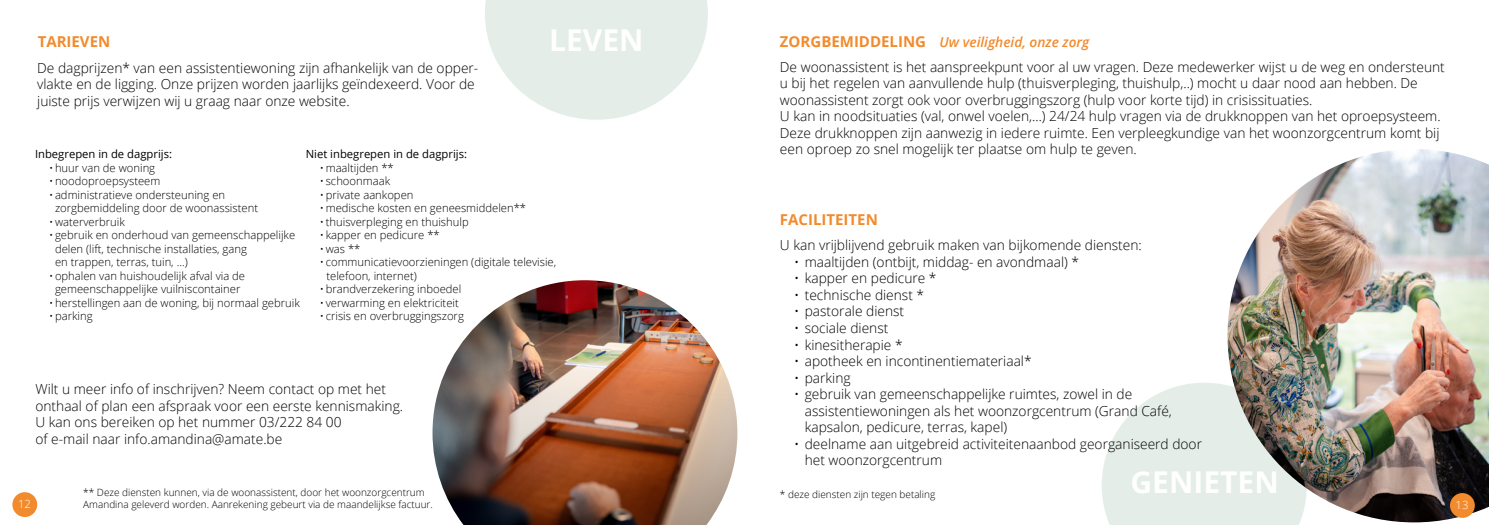
<style>
.page{position:relative;width:1489px;height:525px;background:#fff}
.page>*{position:absolute;margin:0;border:0;box-sizing:border-box;transform-origin:0 0}
.t1{font:700 30px "Open Sans";color:#fff}
.t2{font:700 15px "Open Sans";color:#f28b2d}
.t3{font:300 13.75px/16.5px "Open Sans";color:#000}
.t4{font:italic 600 13.75px "Open Sans";color:#f28b2d}
.t5{font:300 11.25px/13.5px "Open Sans";color:#000}
.t6{font:11.25px "Open Sans";color:#000}
.t7{font:300 11.25px "Open Sans";color:#fff}
.t8{font:300 10px/12px "Open Sans";color:#000}
</style>
<div class="page">
<svg style="left:485px;top:0;width:223px;height:120px"></svg>
<svg style="left:1102px;top:383px;width:198px;height:141px;background:#e7efea"></svg>
<img style="left:1227px;top:149px;width:261px;height:373px">
<div style="left:12px;top:492px;width:25px;height:24px;background:#f28b2d;border-radius:50%"></div>
<div style="left:1449px;top:493px;width:25px;height:24px;background:#f28b2d;border-radius:50%"></div>
<img style="left:432px;top:280px;width:305px;height:244px">
<h1 class="t1" style="left:549px;top:19px;width:96px">LEVEN</h1>
<p class="t2" style="left:780px;top:31px;width:148px">ZORGBEMIDDELING</p>
<p class="t2" style="left:38px;top:31px;width:74px">TARIEVEN</p>
<p class="t3" style="left:37px;top:59px;width:442px">De dagprijzen* van een assistentiewoning zijn afhankelijk van de opper&shy;vlakte en de ligging. Onze prijzen worden jaarlijks geïndexeerd. Voor de juiste prijs verwijzen wij u graag naar onze website.</p>
<p class="t4" style="left:939px;top:33px;width:151px">Uw veiligheid, onze zorg</p>
<p class="t3" style="left:780px;top:58px;width:666px">De woonassistent is het aanspreekpunt voor al uw vragen. Deze medewerker wijst u de weg en ondersteunt u bij het regelen van aanvullende hulp (thuisverpleging, thuishulp,..) mocht u daar nood aan hebben. De woonassistent zorgt ook voor overbruggingszorg (hulp voor korte tijd) in crisissituaties.<br>U kan in noodsituaties (val, onwel voelen,…) 24/24 hulp vragen via de drukknoppen van het oproepsysteem.<br>Deze drukknoppen zijn aanwezig in iedere ruimte. Een verpleegkundige van het woonzorgcentrum komt bij een oproep zo snel mogelijk ter plaatse om hulp te geven.</p>
<p class="t6" style="left:35px;top:146px;width:139px">Inbegrepen in de dagprijs:</p>
<p class="t5" style="left:49px;top:160px;width:107px">•huur van de woning</p>
<p class="t5" style="left:49px;top:174px;width:113px">•noodoproepsysteem</p>
<p class="t5" style="left:55px;top:187px;width:204px;text-indent:-6px">• administratieve ondersteuning en zorgbemiddeling door de woonassistent</p>
<p class="t5" style="left:49px;top:214px;width:77px">•waterverbruik</p>
<p class="t5" style="left:55px;top:228px;width:242px;text-indent:-6px">• gebruik en onderhoud van gemeenschappelijke delen (lift, technische installaties, gang<br>en trappen, terras, tuin, …)</p>
<p class="t5" style="left:49px;top:268px;width:197px;text-align:center">•ophalen van huishoudelijk afval via de gemeenschappelijke vuilniscontainer</p>
<p class="t5" style="left:49px;top:295px;width:252px">•herstellingen aan de woning, bij normaal gebruik</p>
<p class="t5" style="left:49px;top:309px;width:45px">•parking</p>
<p class="t6" style="left:306px;top:146px;width:163px">Niet inbegrepen in de dagprijs:</p>
<p class="t5" style="left:320px;top:160px;width:75px">•maaltijden **</p>
<p class="t5" style="left:320px;top:174px;width:72px">• schoonmaak</p>
<p class="t5" style="left:320px;top:187px;width:95px">•private aankopen</p>
<p class="t5" style="left:320px;top:201px;width:208px">•medische kosten en geneesmiddelen**</p>
<p class="t5" style="left:320px;top:214px;width:150px">•thuisverpleging en thuishulp</p>
<p class="t5" style="left:320px;top:228px;width:121px">• kapper en pedicure **</p>
<p class="t5" style="left:320px;top:241px;width:42px">•was **</p>
<p class="t5" style="left:326px;top:255px;width:231px;text-indent:-7px">• communicatievoorzieningen (digitale televisie, telefoon, internet)</p>
<p class="t5" style="left:320px;top:282px;width:143px">•brandverzekering inboedel</p>
<p class="t5" style="left:320px;top:295px;width:140px">• verwarming en elektriciteit</p>
<p class="t5" style="left:320px;top:309px;width:145px">• crisis en overbruggingszorg</p>
<p class="t2" style="left:780px;top:209px;width:99px">FACILITEITEN</p>
<p class="t3" style="left:780px;top:237px;width:363px">U kan vrijblijvend gebruik maken van bijkomende diensten:</p>
<p class="t3" style="left:794px;top:253px;width:286px">• maaltijden (ontbijt, middag- en avondmaal) *</p>
<p class="t3" style="left:794px;top:270px;width:144px">• kapper en pedicure *</p>
<p class="t3" style="left:794px;top:286px;width:131px">• technische dienst *</p>
<p class="t3" style="left:794px;top:303px;width:111px">• pastorale dienst</p>
<p class="t3" style="left:794px;top:319px;width:96px">• sociale dienst</p>
<p class="t3" style="left:794px;top:336px;width:110px">• kinesitherapie *</p>
<p class="t3" style="left:794px;top:352px;width:239px">• apotheek en incontinentiemateriaal*</p>
<p class="t3" style="left:794px;top:369px;width:58px">• parking</p>
<p class="t3" style="left:804px;top:385px;width:368px;text-indent:-11px">• gebruik van gemeenschappelijke ruimtes, zowel in de assistentiewoningen als het woonzorgcentrum (Grand Café, kapsalon, pedicure, terras, kapel)</p>
<p class="t3" style="left:804px;top:435px;width:399px;text-indent:-11px">• deelname aan uitgebreid activiteitenaanbod georganiseerd door het woonzorgcentrum</p>
<p class="t8" style="left:780px;top:488px;width:157px">* deze diensten zijn tegen betaling</p>
<p class="t3" style="left:35px;top:380px;width:369px">Wilt u meer info of inschrijven? Neem contact op met het onthaal of plan een afspraak voor een eerste kennismaking.<br>U kan ons bereiken op het nummer 03/222 84 00<br>of e-mail naar info.amandina@amate.be</p>
<h1 class="t1" style="left:1130px;top:460px;width:150px">GENIETEN</h1>
<p class="t8" style="left:83px;top:486px;width:351px">** Deze diensten kunnen, via de woonassistent, door het woonzorgcentrum<br>Amandina geleverd worden. Aanrekening gebeurt via de maandelijkse factuur.</p>
<p class="t7" style="left:18px;top:496px;width:14px">12</p>
<p class="t7" style="left:1455px;top:496px;width:14px">13</p>
</div>
